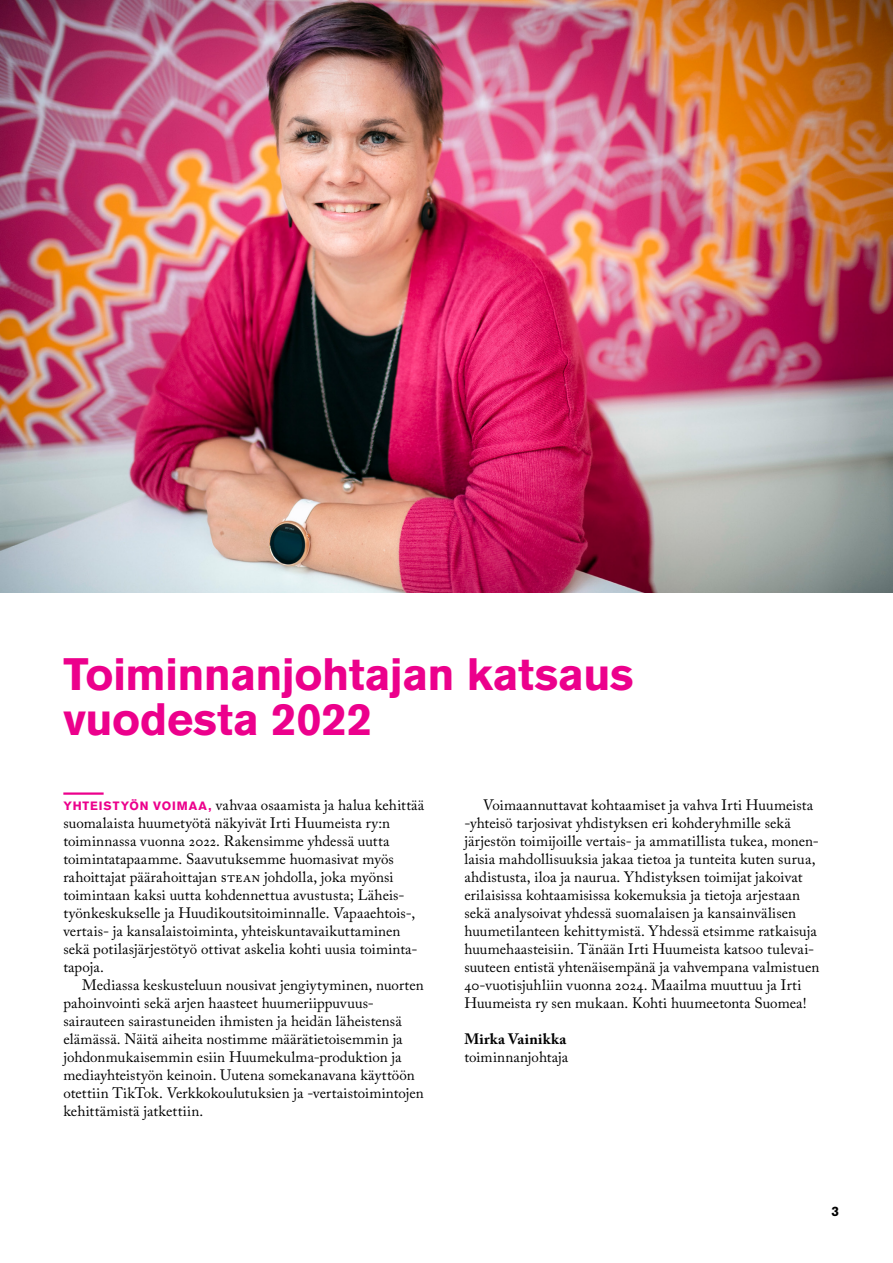
<style>
.page{position:relative;width:893px;height:1263px;background:#fff}
.page>*{position:absolute;margin:0;border:0;box-sizing:border-box;transform-origin:0 0}
.t1{font:700 45px/45px "Akzidenz Grotesk BE";letter-spacing:-.01em;color:#ec008c}
.t2{font:15px/18px "Adobe Caslon Pro";letter-spacing:.005em;color:#000}
.t3{font:700 15px "Adobe Caslon Pro";letter-spacing:.025em;color:#000}
.t4{font:700 13.5px "Akzidenz Grotesk BE";color:#000}
.s1{font-family:"Akzidenz Grotesk BE";font-weight:700;font-size:12px;color:#ec008c}
</style>
<div class="page">
<img style="left:0;top:0;width:893px;height:593px">
<hr style="left:63px;top:792px;width:41px;height:3px;background:#ec008c">
<h1 class="t1" style="left:63px;top:652px;width:572px">Toiminnanjohtajan katsaus vuodesta 2022</h1>
<p class="t2" style="left:63px;top:796px;width:362px"><span class="s1">YHTEISTYÖN VOIMAA,</span> vahvaa osaamista ja halua kehittää suomalaista huumetyötä näkyivät Irti Huumeista ry:n toiminnassa vuonna 2022. Rakensimme yhdessä uutta toimintatapaamme. Saavutuksemme huomasivat myös rahoittajat päärahoittajan STEAn johdolla, joka myönsi toimintaan kaksi uutta kohdennettua avustusta; Läheis&shy;työnkeskukselle ja Huudikoutsitoiminnalle. Vapaaehtois-, vertais- ja kansalaistoiminta, yhteiskuntavaikuttaminen sekä potilasjärjestötyö ottivat askelia kohti uusia toiminta&shy;tapoja.</p>
<p class="t2" style="left:63px;top:976px;width:362px;text-indent:19px">Mediassa keskusteluun nousivat jengiytyminen, nuorten pahoinvointi sekä arjen haasteet huumeriippuvuus&shy;sairauteen sairastuneiden ihmisten ja heidän läheistensä elämässä. Näitä aiheita nostimme määrätietoisemmin ja johdonmukaisemmin esiin Huumekulma-produktion ja mediayhteistyön keinoin. Uutena somekanavana käyttöön otettiin TikTok. Verkkokoulutuksien ja -vertaistoimintojen kehittämistä jatkettiin.</p>
<p class="t2" style="left:464px;top:796px;width:357px;text-indent:19px">Voimaannuttavat kohtaamiset ja vahva Irti Huumeista -yhteisö tarjosivat yhdistyksen eri kohderyhmille sekä järjestön toimijoille vertais- ja ammatillista tukea, monen&shy;laisia mahdollisuuksia jakaa tietoa ja tunteita kuten surua, ahdistusta, iloa ja naurua. Yhdistyksen toimijat jakoivat erilaisissa kohtaamisissa kokemuksia ja tietoja arjestaan sekä analysoivat yhdessä suomalaisen ja kansainvälisen huumetilanteen kehittymistä. Yhdessä etsimme ratkaisuja huumehaasteisiin. Tänään Irti Huumeista katsoo tulevai&shy;suuteen entistä yhtenäisempänä ja vahvempana valmistuen 40-vuotisjuhliin vuonna 2024. Maailma muuttuu ja Irti Huumeista ry sen mukaan. Kohti huumeetonta Suomea!</p>
<p class="t3" style="left:464px;top:1030px;width:104px">Mirka Vainikka</p>
<p class="t2" style="left:464px;top:1048px;width:105px">toiminnanjohtaja</p>
<p class="t4" style="left:831px;top:1204px;width:9px">3</p>
</div>
